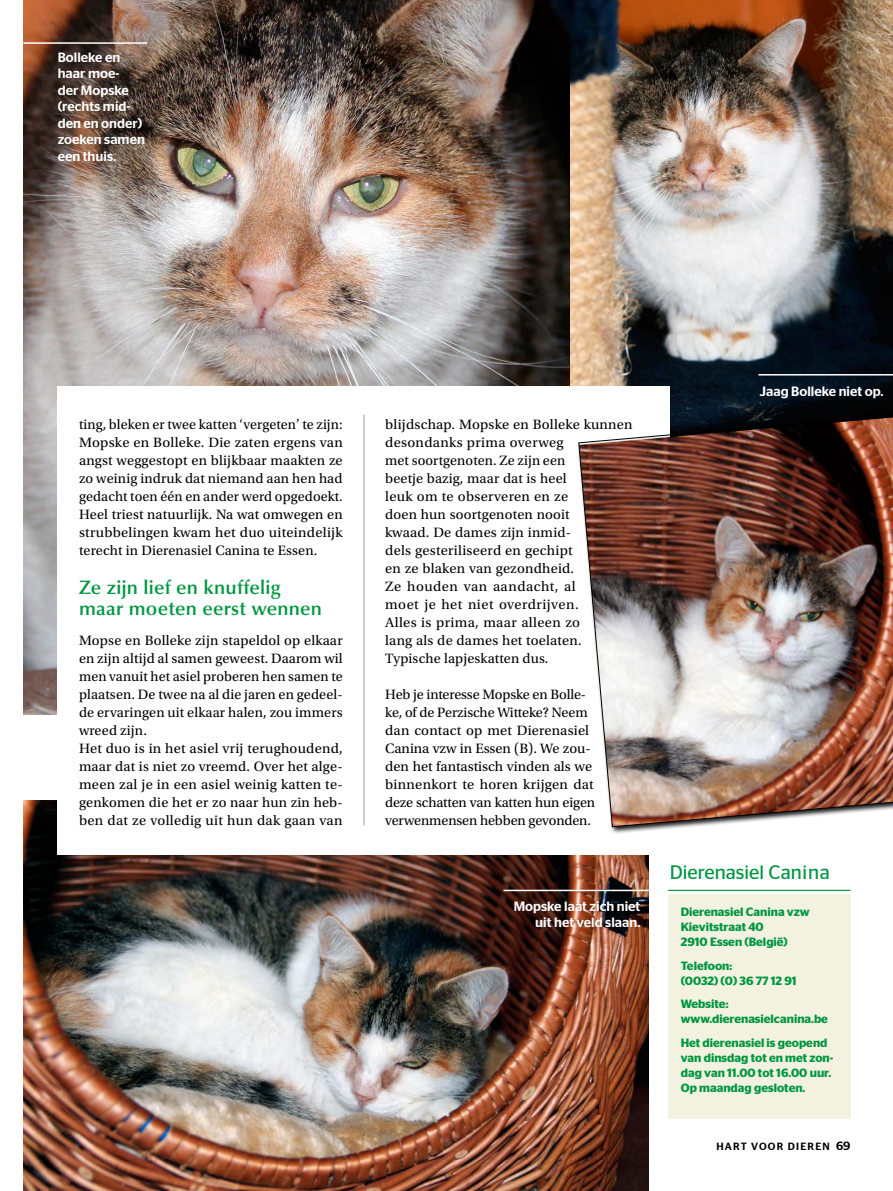
<style>
.page{position:relative;width:893px;height:1191px;background:#fff}
.page>*{position:absolute;margin:0;border:0;box-sizing:border-box;transform-origin:0 0}
.t1{font:600 19.5px/21px "Optima LT Std";letter-spacing:.01em;color:#00963f}
.t2{font:19.5px "Stag Sans";color:#00963f}
.t3{font:14.25px/18px "Utopia Std";letter-spacing:.01em;color:#000}
.t4{font:14.25px/18px "Utopia Std";letter-spacing:-.01em;color:#000}
.t5{font:500 13.5px/16.5px "Stag Sans";color:#fff}
.t6{font:600 12px/15px "Stag Sans";color:#00963f}
.t7{font:500 10.5px "Stag Sans";letter-spacing:.12em;color:#000}
.s1{font-size:12px}
</style>
<div class="page">
<img style="left:23px;top:0;width:548px;height:714px">
<img style="left:23px;top:801px;width:626px;height:390px">
<img style="left:571px;top:0;width:322px;height:413px">
<div style="left:58px;top:387px;width:612px;height:468px;background:#fff"></div>
<hr style="left:364px;top:415px;width:1px;height:410px;background:#9c9d9d">
<hr style="left:23px;top:42px;width:124px;height:2px;background:#fff">
<hr style="left:758px;top:374px;width:135px;height:1px;background:#fff">
<div style="left:668px;top:893px;width:182px;height:225px;background:#f3f2e1"></div>
<hr style="left:668px;top:889px;width:182px;height:2px;background:#00963f">
<div style="left:577px;top:413px;width:316px;height:421px;background:#000;opacity:.9"></div>
<img style="left:578px;top:414px;width:315px;height:413px">
<hr style="left:503px;top:889px;width:146px;height:2px;background:#fff">
<p class="t5" style="left:58px;top:49px;width:89px">Bolleke en haar moe-<br>der Mopske (rechts mid&shy;den en onder) zoeken samen een thuis.</p>
<p class="t3" style="left:79px;top:416px;width:265px;text-align:justify">ting, bleken er twee katten ‘vergeten’ te zijn:<br>Mopske en Bolleke. Die zaten ergens van angst weggestopt en blijkbaar maakten ze zo weinig indruk dat niemand aan hen had gedacht toen één en ander werd opgedoekt.<br>Heel triest natuurlijk. Na wat omwegen en strubbelingen kwam het duo uiteindelijk terecht in Dierenasiel Canina te Essen.</p>
<h1 class="t1" style="left:79px;top:577px;width:244px">Ze zijn lief en knuffelig maar moeten eerst wennen</h1>
<p class="t3" style="left:79px;top:632px;width:265px">Mopse en Bolleke zijn stapeldol op elkaar en zijn altijd al samen geweest. Daarom wil men vanuit het asiel proberen hen samen te plaatsen. De twee na al die jaren en gedeel&shy;de ervaringen uit elkaar halen, zou immers wreed zijn.<br>Het duo is in het asiel vrij terughoudend, maar dat is niet zo vreemd. Over het alge&shy;meen zal je in een asiel weinig katten te&shy;genkomen die het er zo naar hun zin heb&shy;ben dat ze volledig uit hun dak gaan van</p>
<p class="t3" style="left:385px;top:416px;width:249px">blijdschap. Mopske en Bolleke kunnen desondanks prima overweg<br>met soortgenoten. Ze zijn een<br>beetje bazig, maar dat is heel<br>leuk om te observeren en ze<br>doen hun soortgenoten nooit<br>kwaad. De dames zijn inmid-<br>dels gesteriliseerd en gechipt<br>en ze blaken van gezondheid.<br>Ze houden van aandacht, al<br>moet je het niet overdrijven.<br>Alles is prima, maar alleen zo<br>lang als de dames het toelaten.<br>Typische lapjeskatten dus.</p>
<p class="t4" style="left:385px;top:686px;width:211px">Heb je interesse Mopske en Bolle&shy;ke, of de Perzische Witteke? Neem dan contact op met Dierenasiel<br>Canina vzw in Essen (B). We zou&shy;den het fantastisch vinden als we binnenkort te horen krijgen dat deze schatten van katten hun eigen verwenmensen hebben gevonden.</p>
<p class="t5" style="left:514px;top:897px;width:128px;text-align:right">Mopske laat zich niet uit het veld slaan.</p>
<p class="t5" style="left:760px;top:383px;width:125px">Jaag Bolleke niet op.</p>
<h1 class="t2" style="left:670px;top:861px;width:162px">Dierenasiel Canina</h1>
<p class="t6" style="left:681px;top:904px;width:130px">Dierenasiel Canina vzw<br>Kievitstraat 40<br>2910 Essen (België)</p>
<p class="t6" style="left:681px;top:958px;width:117px">Telefoon:<br>(0032) (0) 36 77 12 91</p>
<p class="t6" style="left:681px;top:996px;width:149px">Website: www.dierenasielcanina.be</p>
<p class="t6" style="left:681px;top:1035px;width:154px">Het dierenasiel is geopend van dinsdag tot en met zon&shy;dag van 11.00 tot 16.00 uur.<br>Op maandag gesloten.</p>
<p class="t7" style="left:716px;top:1139px;width:136px">HART VOOR DIEREN <span class="s1">69</span></p>
</div>
